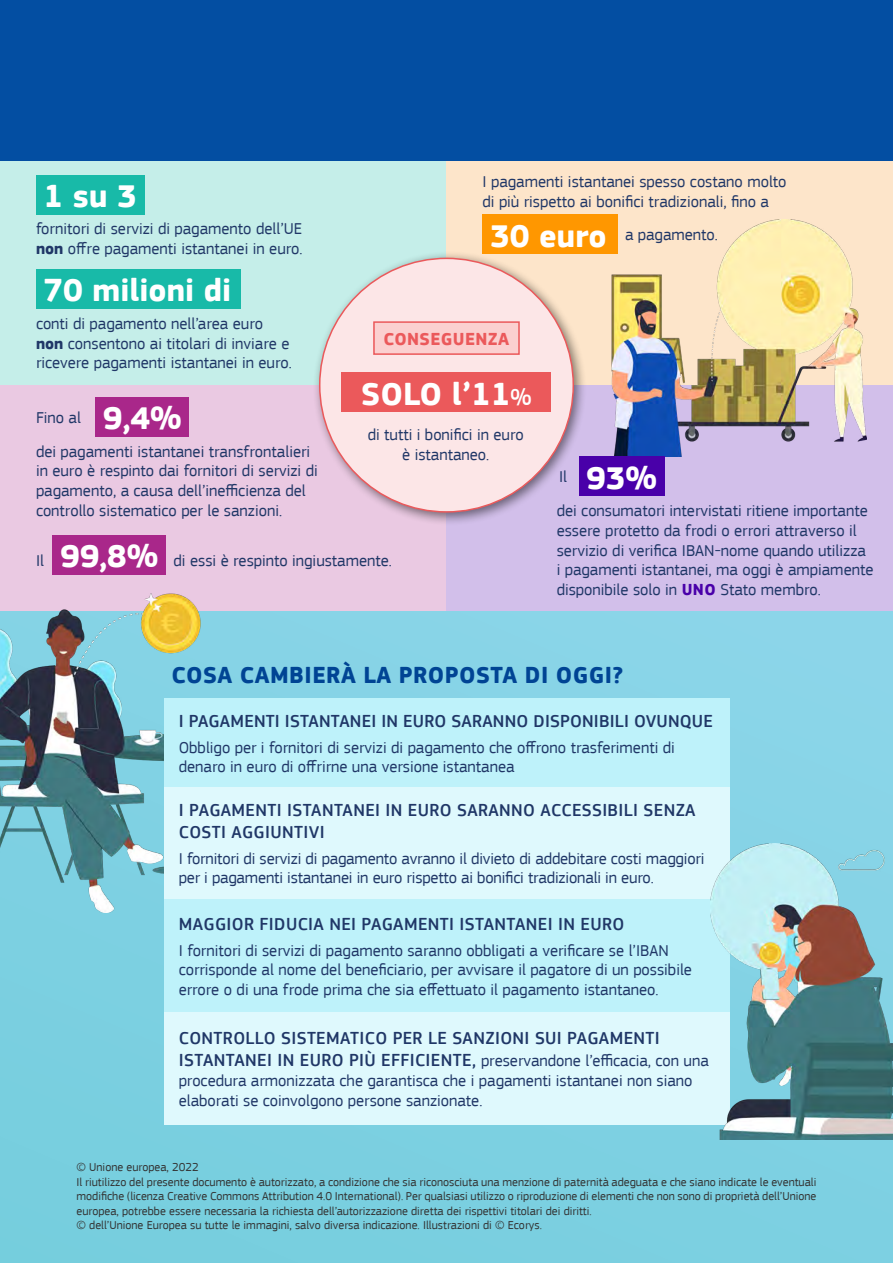
<style>
.page{position:relative;width:893px;height:1263px;background:#fff}
.page>*{position:absolute;margin:0;border:0;box-sizing:border-box;transform-origin:0 0}
.t1{font:700 33px "EC Square Sans Pro";color:#fff}
.t2{font:700 24px "EC Square Sans Pro";letter-spacing:.02em;color:#004494}
.t3{font:500 18px/21.6px "EC Square Sans Pro";letter-spacing:.02em;color:#203767}
.Title__1{font:700 18px "EC Square Sans Pro";letter-spacing:.02em;color:#eb595b}
.Title__1-2{font:16.5px/19.8px "EC Square Sans Pro";color:#203767}
.Disclaimer{font:12px/14.4px "EC Square Sans Pro";color:#333;text-align:justify}
.s1{font-weight:700}
.s2{font-weight:500;font-size:24px}
.s3{font-weight:700;color:#4900a9}
.s4{font-weight:500;font-size:18px}
</style>
<div class="page">
<div style="left:0;top:610px;width:893px;height:653px;background:linear-gradient(to right,#78cfdf,#87d4e7)"></div>
<div style="left:0;top:160px;width:446px;height:225px;background:#c5eee9"></div>
<div style="left:0;top:385px;width:446px;height:225px;background:#eac9e2"></div>
<div style="left:446px;top:160px;width:447px;height:225px;background:#fde5ca"></div>
<div style="left:446px;top:385px;width:447px;height:225px;background:#d2bfea"></div>
<div style="left:312px;top:251px;width:275px;height:275px;background:#000;opacity:.5"></div>
<div style="left:320px;top:258px;width:253px;height:254px;background:#fce6e7;border-radius:50%"></div>
<div style="left:374px;top:322px;width:145px;height:32px;background:#fbd0d0"></div>
<div style="left:373px;top:321px;width:147px;height:34px;border:2px solid #eb595b"></div>
<div style="left:342px;top:372px;width:209px;height:40px;background:#eb595b"></div>
<div style="left:36px;top:175px;width:109px;height:39px;background:#18baa8"></div>
<div style="left:36px;top:269px;width:205px;height:40px;background:#18baa8"></div>
<div style="left:95px;top:397px;width:94px;height:40px;background:#a9278a"></div>
<div style="left:52px;top:535px;width:114px;height:39px;background:#a9278a"></div>
<div style="left:482px;top:214px;width:135px;height:40px;background:#ff9700"></div>
<img style="left:611px;top:220px;width:255px;height:236px">
<div style="left:578px;top:456px;width:86px;height:40px;background:#4900a9"></div>
<img style="left:0;top:593px;width:269px;height:319px">
<div style="left:164px;top:698px;width:565px;height:89px;background:#bef2fa"></div>
<div style="left:164px;top:787px;width:565px;height:112px;background:#dff9fd"></div>
<div style="left:164px;top:899px;width:565px;height:113px;background:#bef2fa"></div>
<div style="left:164px;top:1012px;width:565px;height:112px;background:#dff9fd"></div>
<img style="left:711px;top:843px;width:182px;height:296px">
<div style="left:0;top:0;width:893px;height:160px;background:#034ea2"></div>
<p class="Title__1-2" style="left:482px;top:172px;width:306px">I pagamenti istantanei spesso costano molto di più rispetto ai bonifici tradizionali, fino a</p>
<p class="Title__1-2" style="left:625px;top:225px;width:95px">a pagamento.</p>
<p class="t1" style="left:44px;top:176px;width:95px">1 su 3</p>
<p class="Title__1-2" style="left:36px;top:219px;width:268px">fornitori di servizi di pagamento dell’UE <span class="s1">non</span> offre pagamenti istantanei in euro.</p>
<p class="t1" style="left:44px;top:271px;width:189px">70 milioni di</p>
<p class="Title__1-2" style="left:36px;top:313px;width:257px">conti di pagamento nell’area euro <span class="s1">non</span> consentono ai titolari di inviare e ricevere pagamenti istantanei in euro.</p>
<p class="t1" style="left:103px;top:399px;width:80px">9,4%</p>
<p class="Title__1-2" style="left:36px;top:441px;width:283px">dei pagamenti istantanei transfrontalieri in euro è respinto dai fornitori di servizi di pagamento, a causa dell’inefficienza del controllo sistematico per le sanzioni.</p>
<p class="t1" style="left:60px;top:536px;width:100px">99,8%</p>
<p class="Title__1-2" style="left:174px;top:551px;width:220px">di essi è respinto ingiustamente.</p>
<p class="t1" style="left:490px;top:216px;width:118px">30 euro</p>
<p class="Title__1" style="left:383px;top:328px;width:127px">CONSEGUENZA</p>
<p class="t1" style="left:361px;top:374px;width:172px">SOLO l’11<span class="s2">%</span></p>
<p class="Title__1-2" style="left:36px;top:408px;width:46px">Fino al</p>
<p class="Title__1-2" style="left:368px;top:425px;width:158px;text-align:center">di tutti i bonifici in euro è istantaneo.</p>
<p class="t1" style="left:586px;top:458px;width:72px">93%</p>
<p class="Title__1-2" style="left:557px;top:501px;width:318px">dei consumatori intervistati ritiene importante essere protetto da frodi o errori attraverso il servizio di verifica IBAN-nome quando utilizza i pagamenti istantanei, ma oggi è ampiamente disponibile solo in <span class="s3">UNO</span> Stato membro.</p>
<p class="Title__1-2" style="left:559px;top:467px;width:10px">Il</p>
<p class="Title__1-2" style="left:36px;top:550px;width:10px">Il</p>
<p class="t2" style="left:171px;top:661px;width:453px">COSA CAMBIERÀ LA PROPOSTA DI OGGI?</p>
<p class="t3" style="left:179px;top:710px;width:535px">I PAGAMENTI ISTANTANEI IN EURO SARANNO DISPONIBILI OVUNQUE</p>
<p class="Title__1-2" style="left:179px;top:737px;width:498px">Obbligo per i fornitori di servizi di pagamento che offrono trasferimenti di denaro in euro di offrirne una versione istantanea</p>
<p class="t3" style="left:179px;top:800px;width:518px">I PAGAMENTI ISTANTANEI IN EURO SARANNO ACCESSIBILI SENZA<br>COSTI AGGIUNTIVI</p>
<p class="Title__1-2" style="left:179px;top:848px;width:527px">I fornitori di servizi di pagamento avranno il divieto di addebitare costi maggiori per i pagamenti istantanei in euro rispetto ai bonifici tradizionali in euro.</p>
<p class="t3" style="left:179px;top:913px;width:447px">MAGGIOR FIDUCIA NEI PAGAMENTI ISTANTANEI IN EURO</p>
<p class="Title__1-2" style="left:179px;top:940px;width:515px">I fornitori di servizi di pagamento saranno obbligati a verificare se l’IBAN corrisponde al nome del beneficiario, per avvisare il pagatore di un possibile errore o di una frode prima che sia effettuato il pagamento istantaneo.</p>
<p class="t3" style="left:179px;top:1028px;width:482px">CONTROLLO SISTEMATICO PER LE SANZIONI SUI PAGAMENTI</p>
<p class="Title__1-2" style="left:179px;top:1051px;width:532px"><span class="s4">ISTANTANEI IN EURO PIÙ EFFICIENTE,</span> preservandone l’efficacia, con una procedura armonizzata che garantisca che i pagamenti istantanei non siano elaborati se coinvolgono persone sanzionate.</p>
<p class="Disclaimer" style="left:77px;top:1160px;width:124px">© Unione europea, 2022</p>
<p class="Disclaimer" style="left:77px;top:1175px;width:741px">Il riutilizzo del presente documento è autorizzato, a condizione che sia riconosciuta una menzione di paternità adeguata e che siano indicate le eventuali modifiche (licenza Creative Commons Attribution 4.0 International). Per qualsiasi utilizzo o riproduzione di elementi che non sono di proprietà dell’Unione europea, potrebbe essere necessaria la richiesta dell’autorizzazione diretta dei rispettivi titolari dei diritti.</p>
<p class="Disclaimer" style="left:77px;top:1218px;width:467px">© dell’Unione Europea su tutte le immagini, salvo diversa indicazione. Illustrazioni di © Ecorys.</p>
</div>
